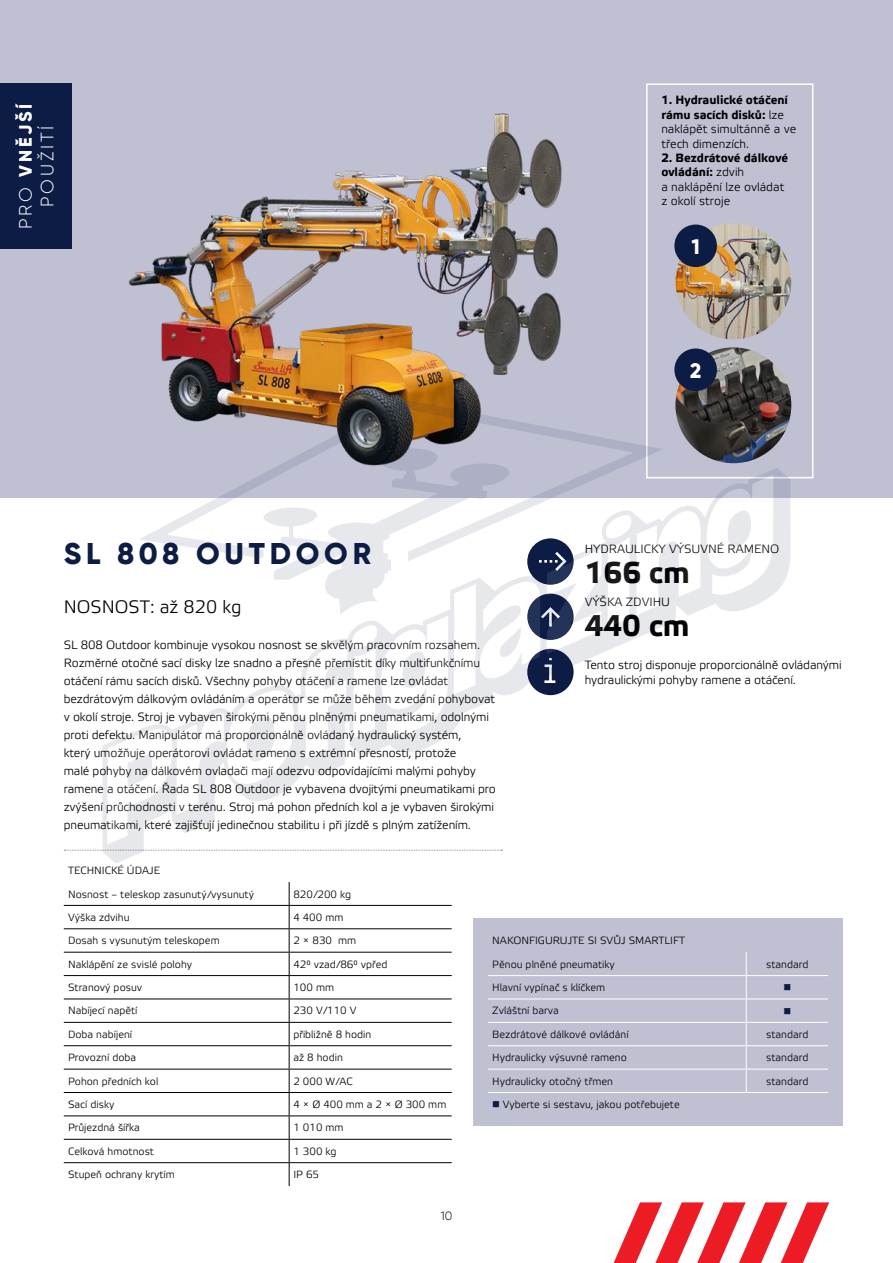
<style>
.page{position:relative;width:893px;height:1263px;background:#fff}
.page>*{position:absolute;margin:0;border:0;box-sizing:border-box;transform-origin:0 0}
.t1{font:800 30px "Gilroy";letter-spacing:.16em;color:#0c1c45}
.t2{font:700 30px "Etelka Text Pro";color:#000}
.t3{font:800 21px "Gilroy";color:#fff}
.t4{font:300 18px/21.6px "Gilroy";letter-spacing:.16em;color:#fff;text-align:center}
.t5{font:18px "Etelka Light Pro";color:#000}
.t6{font:12px/18px "Etelka Light Pro";letter-spacing:-.01em;color:#000}
.t7{font:700 12px/14.4px "Etelka Text Pro";color:#000}
.t8{font:300 12px "Gilroy";color:#000}
.t9{font:10.5px "Etelka Light Pro";color:#000}
.t10{font:10.5px "Wingdings";color:#0c1c45}
.s1{font-weight:800}
.s2{font-family:"Etelka Light Pro";font-weight:400}
.s3{color:#0c1c45}
</style>
<div class="page">
<svg style="left:613px;top:1202px;width:216px;height:61px"></svg>
<div style="left:0;top:0;width:893px;height:497px;background:#bfc1d3"></div>
<div style="left:0;top:83px;width:71px;height:166px;background:#0c1c45"></div>
<div style="left:646px;top:83px;width:167px;height:395px;border:2px solid #fff"></div>
<img style="left:128px;top:113px;width:434px;height:286px">
<img style="left:675px;top:347px;width:116px;height:116px;border-radius:58px">
<img style="left:675px;top:223px;width:116px;height:116px;border-radius:58px">
<div style="left:473px;top:919px;width:370px;height:207px;background:#bfc1d3"></div>
<hr style="left:488px;top:975px;width:258px;height:1px;background:#fff">
<hr style="left:746px;top:975px;width:82px;height:1px;background:#fff">
<hr style="left:488px;top:998px;width:258px;height:1px;background:#fff">
<hr style="left:746px;top:998px;width:82px;height:1px;background:#fff">
<hr style="left:488px;top:1022px;width:258px;height:1px;background:#fff">
<hr style="left:746px;top:1022px;width:82px;height:1px;background:#fff">
<hr style="left:488px;top:1045px;width:258px;height:1px;background:#fff">
<hr style="left:746px;top:1045px;width:82px;height:1px;background:#fff">
<hr style="left:488px;top:1069px;width:258px;height:1px;background:#fff">
<hr style="left:746px;top:1069px;width:82px;height:1px;background:#fff">
<svg style="left:746px;top:952px;width:1px;height:140px"></svg>
<hr style="left:488px;top:1092px;width:258px;height:1px;background:#fff">
<hr style="left:746px;top:1092px;width:82px;height:1px;background:#fff">
<hr style="left:64px;top:905px;width:225px;height:1px;background:#000">
<hr style="left:289px;top:905px;width:163px;height:1px;background:#000">
<hr style="left:64px;top:928px;width:225px;height:1px;background:#000">
<hr style="left:289px;top:928px;width:163px;height:1px;background:#000">
<hr style="left:64px;top:952px;width:225px;height:1px;background:#000">
<hr style="left:289px;top:952px;width:163px;height:1px;background:#000">
<hr style="left:64px;top:975px;width:225px;height:1px;background:#000">
<hr style="left:289px;top:975px;width:163px;height:1px;background:#000">
<hr style="left:64px;top:998px;width:225px;height:1px;background:#000">
<hr style="left:289px;top:998px;width:163px;height:1px;background:#000">
<hr style="left:64px;top:1022px;width:225px;height:1px;background:#000">
<hr style="left:289px;top:1022px;width:163px;height:1px;background:#000">
<hr style="left:64px;top:1045px;width:225px;height:1px;background:#000">
<hr style="left:289px;top:1045px;width:163px;height:1px;background:#000">
<hr style="left:64px;top:1069px;width:225px;height:1px;background:#000">
<hr style="left:289px;top:1069px;width:163px;height:1px;background:#000">
<hr style="left:64px;top:1092px;width:225px;height:1px;background:#000">
<hr style="left:289px;top:1092px;width:163px;height:1px;background:#000">
<hr style="left:64px;top:1115px;width:225px;height:1px;background:#000">
<hr style="left:289px;top:1115px;width:163px;height:1px;background:#000">
<hr style="left:64px;top:1139px;width:225px;height:1px;background:#000">
<hr style="left:289px;top:1139px;width:163px;height:1px;background:#000">
<svg style="left:289px;top:882px;width:1px;height:304px"></svg>
<hr style="left:64px;top:1162px;width:225px;height:1px;background:#000">
<hr style="left:289px;top:1162px;width:163px;height:1px;background:#000">
<svg style="left:64px;top:850px;width:38px;height:1px"></svg>
<div style="left:674px;top:225px;width:43px;height:42px;background:#0c1c45;border-radius:50%"></div>
<div style="left:674px;top:348px;width:43px;height:43px;background:#0c1c45;border-radius:50%"></div>
<svg style="left:170px;top:399px;width:493px;height:69px"></svg>
<svg style="left:170px;top:447px;width:461px;height:21px"></svg>
<svg style="left:102px;top:468px;width:688px;height:395px"></svg>
<h3 class="t4" style="left:15px;top:229px;width:128px;rotate:-90deg">PRO <span class="s1">VNĚJŠÍ<br></span>POUŽITÍ</h3>
<p class="t7" style="left:661px;top:94px;width:128px">1. Hydraulické otáčení rámu sacích disků: <span class="s2">lze</span></p>
<p class="t6" style="left:661px;top:123px;width:137px;line-height:14.4px">naklápět simultánně a ve třech dimenzích.</p>
<p class="t7" style="left:661px;top:151px;width:128px">2. Bezdrátové dálkové ovládání: <span class="s2">zdvih</span></p>
<p class="t6" style="left:661px;top:180px;width:125px;line-height:14.4px">a naklápění lze ovládat z okolí stroje</p>
<h2 class="t3" style="left:691px;top:234px;width:10px">1</h2>
<h2 class="t3" style="left:690px;top:358px;width:13px">2</h2>
<h1 class="t1" style="left:64px;top:535px;width:309px">SL 808 OUTDOOR</h1>
<p class="t6" style="left:585px;top:541px;width:196px">HYDRAULICKY VÝSUVNÉ RAMENO</p>
<h1 class="t2" style="left:585px;top:556px;width:107px">166 cm</h1>
<p class="t6" style="left:585px;top:593px;width:87px">VÝŠKA ZDVIHU</p>
<h1 class="t2" style="left:585px;top:609px;width:106px">440 cm</h1>
<p class="t6" style="left:585px;top:658px;width:258px;line-height:15px">Tento stroj disponuje proporcionálně ovládanými hydraulickými pohyby ramene a otáčení.</p>
<h3 class="t5" style="left:64px;top:598px;width:179px">NOSNOST: až 820 kg</h3>
<p class="t6" style="left:64px;top:637px;width:434px">SL 808 Outdoor kombinuje vysokou nosnost se skvělým pracovním rozsahem.<br>Rozměrné otočné sací disky lze snadno a přesně přemístit díky multifunkčnímu otáčení rámu sacích disků. Všechny pohyby otáčení a ramene lze ovládat bezdrátovým dálkovým ovládáním a operátor se může během zvedání pohybovat v okolí stroje. Stroj je vybaven širokými pěnou plněnými pneumatikami, odolnými proti defektu. Manipulátor má proporcionálně ovládaný hydraulický systém,<br>který umožňuje operátorovi ovládat rameno s extrémní přesností, protože<br>malé pohyby na dálkovém ovladači mají odezvu odpovídajícími malými pohyby ramene a otáčení. Řada SL 808 Outdoor je vybavena dvojitými pneumatikami pro zvýšení průchodnosti v terénu. Stroj má pohon předních kol a je vybaven širokými pneumatikami, které zajišťují jedinečnou stabilitu i při jízdě s plným zatížením.</p>
<p class="t9" style="left:68px;top:865px;width:94px">TECHNICKÉ ÚDAJE</p>
<p class="t9" style="left:68px;top:888px;width:188px">Nosnost – teleskop zasunutý/vysunutý</p>
<p class="t9" style="left:293px;top:888px;width:59px">820/200 kg</p>
<p class="t9" style="left:68px;top:912px;width:63px">Výška zdvihu</p>
<p class="t9" style="left:293px;top:912px;width:52px">4 400 mm</p>
<p class="t9" style="left:68px;top:935px;width:153px">Dosah s vysunutým teleskopem</p>
<p class="t9" style="left:293px;top:935px;width:64px">2 × 830 mm</p>
<p class="t9" style="left:68px;top:958px;width:126px">Naklápění ze svislé polohy</p>
<p class="t9" style="left:293px;top:958px;width:96px">42° vzad/86° vpřed</p>
<p class="t9" style="left:68px;top:982px;width:76px">Stranový posuv</p>
<p class="t9" style="left:293px;top:982px;width:42px">100 mm</p>
<p class="t9" style="left:68px;top:1005px;width:71px">Nabíjecí napětí</p>
<p class="t9" style="left:293px;top:1005px;width:65px">230 V/110 V</p>
<p class="t9" style="left:68px;top:1028px;width:66px">Doba nabíjení</p>
<p class="t9" style="left:293px;top:1028px;width:79px">přibližně 8 hodin</p>
<p class="t9" style="left:68px;top:1052px;width:70px">Provozní doba</p>
<p class="t9" style="left:293px;top:1052px;width:51px">až 8 hodin</p>
<p class="t9" style="left:68px;top:1075px;width:92px">Pohon předních kol</p>
<p class="t9" style="left:293px;top:1075px;width:61px">2 000 W/AC</p>
<p class="t9" style="left:68px;top:1099px;width:48px">Sací disky</p>
<p class="t9" style="left:293px;top:1099px;width:154px">4 × Ø 400 mm a 2 × Ø 300 mm</p>
<p class="t9" style="left:68px;top:1122px;width:73px">Průjezdná šířka</p>
<p class="t9" style="left:293px;top:1122px;width:52px">1 010 mm</p>
<p class="t9" style="left:68px;top:1145px;width:88px">Celková hmotnost</p>
<p class="t9" style="left:293px;top:1145px;width:45px">1 300 kg</p>
<p class="t9" style="left:68px;top:1169px;width:108px">Stupeň ochrany krytím</p>
<p class="t9" style="left:293px;top:1169px;width:27px">IP 65</p>
<p class="t8" style="left:441px;top:1209px;width:13px">10</p>
<p class="t9" style="left:492px;top:935px;width:194px">NAKONFIGURUJTE SI SVŮJ SMARTLIFT</p>
<p class="t9" style="left:492px;top:958px;width:124px">Pěnou plněné pneumatiky</p>
<p class="t9" style="left:766px;top:958px;width:44px">standard</p>
<p class="t9" style="left:492px;top:982px;width:114px">Hlavní vypínač s klíčkem</p>
<p class="t10" style="left:783px;top:982px;width:9px">■</p>
<p class="t9" style="left:492px;top:1005px;width:68px">Zvláštní barva</p>
<p class="t10" style="left:783px;top:1005px;width:9px">■</p>
<p class="t9" style="left:492px;top:1029px;width:138px">Bezdrátové dálkové ovládání</p>
<p class="t9" style="left:766px;top:1029px;width:44px">standard</p>
<p class="t9" style="left:492px;top:1052px;width:136px">Hydraulicky výsuvné rameno</p>
<p class="t9" style="left:766px;top:1052px;width:44px">standard</p>
<p class="t9" style="left:492px;top:1075px;width:122px">Hydraulicky otočný třmen</p>
<p class="t9" style="left:766px;top:1075px;width:44px">standard</p>
<p class="t9" style="left:492px;top:1099px;width:189px"><span class="s3">■</span> Vyberte si sestavu, jakou potřebujete</p>
</div>
